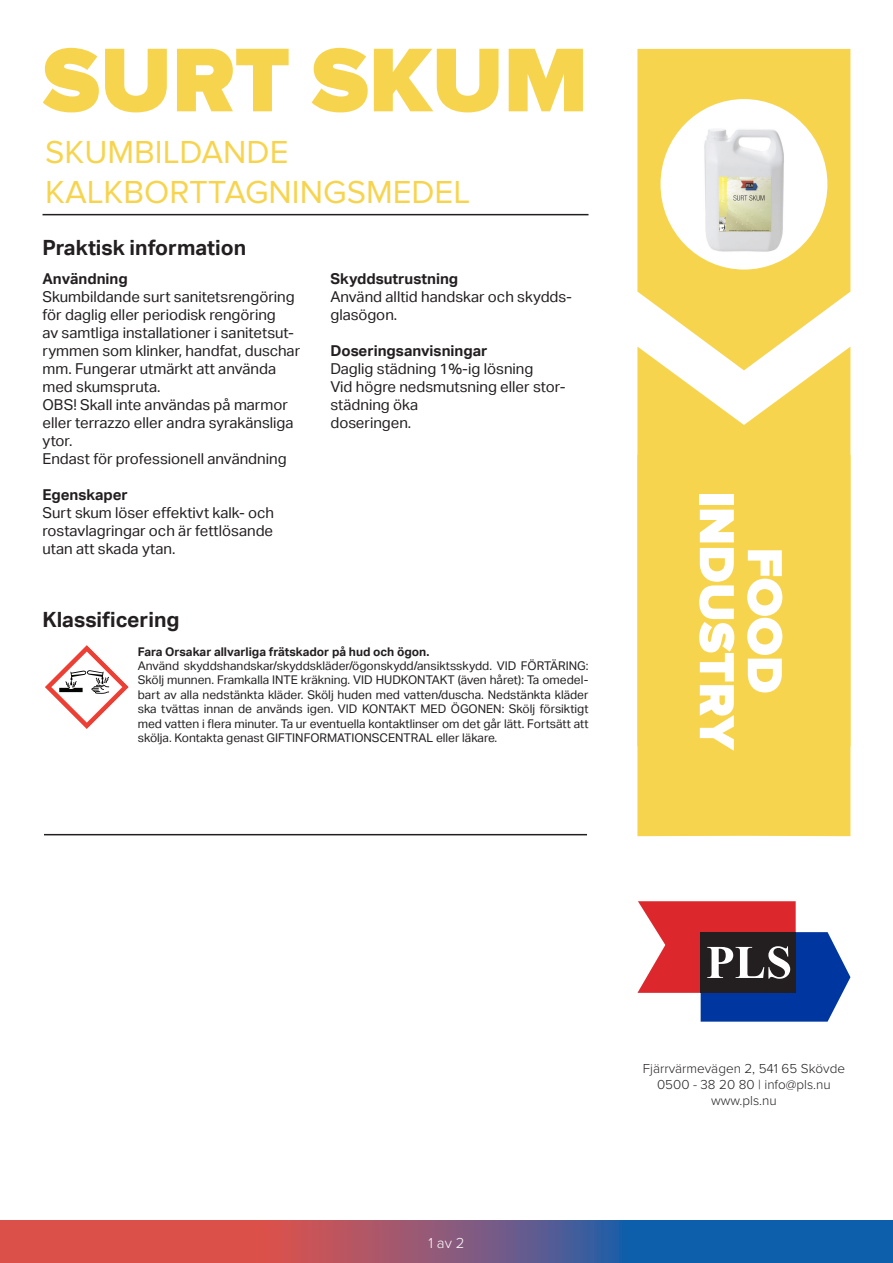
<style>
.page{position:relative;width:893px;height:1263px;background:#fff}
.page>*{position:absolute;margin:0;border:0;box-sizing:border-box;transform-origin:0 0}
.t1{font:900 93.75px "Proxima Nova";color:#f7d44e}
.t2{font:900 51px "Proxima Nova";color:#fff}
.t3{font:33px "Proxima Nova";color:#f7d44e}
.t4{font:700 21px "Aktiv Grotesk";color:#231f20}
.t5{font:15px/18px "Aktiv Grotesk";color:#231f20}
.t6{font:700 15px "Aktiv Grotesk";color:#231f20}
.t7{font:300 15px "Proxima Nova";color:#fff}
.t8{font:300 13.5px "Proxima Nova";color:#231f20}
.t9{font:12px/14.4px "Aktiv Grotesk";color:#231f20;text-align:justify}
.t10{font:700 12px "Aktiv Grotesk";color:#231f20}
</style>
<div class="page">
<svg style="left:637px;top:901px;width:213px;height:121px"></svg>
<hr style="left:44px;top:834px;width:543px;height:1px;background:#231f20">
<hr style="left:43px;top:214px;width:545px;height:1px;background:#231f20">
<svg style="left:637px;top:49px;width:213px;height:298px;background:#f7d860"></svg>
<svg style="left:637px;top:347px;width:213px;height:108px;fill:#f7d44e"></svg>
<div style="left:637px;top:455px;width:213px;height:381px;background:#f7d44e"></div>
<div style="left:660px;top:99px;width:167px;height:171px;background:#fff;border-radius:50%"></div>
<svg style="left:0;top:1220px;width:893px;height:43px;background:#7b577a"></svg>
<img style="left:704px;top:129px;width:80px;height:123px">
<svg style="left:45px;top:645px;width:84px;height:84px"></svg>
<p class="t1" style="left:43px;top:26px;width:547px">SURT SKUM</p>
<p class="t3" style="left:45px;top:133px;width:245px">SKUMBILDANDE</p>
<p class="t3" style="left:45px;top:173px;width:427px">KALKBORTTAGNINGSMEDEL</p>
<p class="t4" style="left:43px;top:235px;width:205px">Praktisk information</p>
<p class="t6" style="left:43px;top:270px;width:87px">Användning</p>
<p class="t5" style="left:43px;top:288px;width:259px">Skumbildande surt sanitetsrengöring för daglig eller periodisk rengöring<br>av samtliga installationer i sanitetsut&shy;rymmen som klinker, handfat, duschar mm. Fungerar utmärkt att använda med skumspruta.</p>
<p class="t5" style="left:43px;top:396px;width:253px">OBS! Skall inte användas på marmor eller terrazzo eller andra syrakänsliga ytor.</p>
<p class="t5" style="left:43px;top:450px;width:246px">Endast för professionell användning</p>
<p class="t6" style="left:43px;top:486px;width:87px">Egenskaper</p>
<p class="t5" style="left:43px;top:504px;width:233px;text-align:justify">Surt skum löser effektivt kalk- och rostavlagringar och är fettlösande utan att skada ytan.</p>
<p class="t4" style="left:43px;top:608px;width:139px">Klassificering</p>
<p class="t6" style="left:330px;top:270px;width:129px">Skyddsutrustning</p>
<p class="t5" style="left:330px;top:288px;width:243px">Använd alltid handskar och skydds&shy;glasögon.</p>
<p class="t6" style="left:330px;top:342px;width:159px">Doseringsanvisningar</p>
<p class="t5" style="left:330px;top:360px;width:204px">Daglig städning 1%-ig lösning</p>
<p class="t5" style="left:330px;top:378px;width:237px">Vid högre nedsmutsning eller stor&shy;städning öka</p>
<p class="t5" style="left:330px;top:414px;width:82px">doseringen.</p>
<p class="t10" style="left:138px;top:644px;width:293px">Fara Orsakar allvarliga frätskador på hud och ögon.</p>
<p class="t9" style="left:138px;top:659px;width:452px">Använd skyddshandskar/skyddskläder/ögonskydd/ansiktsskydd. VID FÖRTÄRING:<br>Skölj munnen. Framkalla INTE kräkning. VID HUDKONTAKT (även håret): Ta omedel&shy;bart av alla nedstänkta kläder. Skölj huden med vatten/duscha. Nedstänkta kläder ska tvättas innan de används igen. VID KONTAKT MED ÖGONEN: Skölj försiktigt med vatten i flera minuter. Ta ur eventuella kontaktlinser om det går lätt. Fortsätt att skölja. Kontakta genast GIFTINFORMATIONSCENTRAL eller läkare.</p>
<p class="t2" style="left:746px;top:491px;width:262px;rotate:90deg">INDUSTRY</p>
<p class="t2" style="left:794px;top:547px;width:147px;rotate:90deg">FOOD</p>
<p class="t7" style="left:428px;top:1231px;width:38px">1 av 2</p>
<p class="t8" style="left:643px;top:1058px;width:204px">Fjärrvärmevägen 2, 541 65 Skövde</p>
<p class="t8" style="left:657px;top:1074px;width:175px">0500 - 38 20 80 | info@pls.nu</p>
<p class="t8" style="left:711px;top:1090px;width:67px">www.pls.nu</p>
</div>
